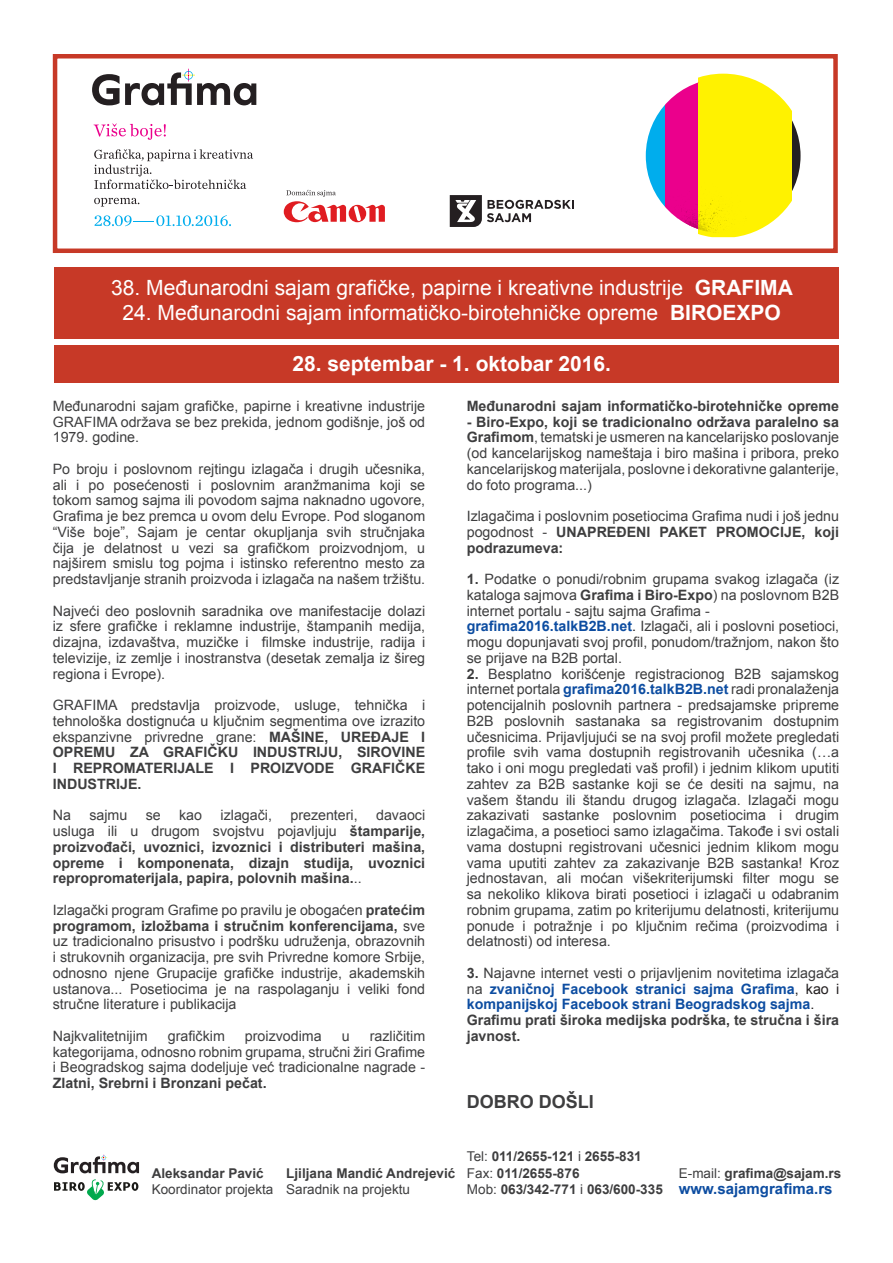
<style>
.page{position:relative;width:893px;height:1263px;background:#fff}
.page>*{position:absolute;margin:0;border:0;box-sizing:border-box;transform-origin:0 0}
.t1{font:21px "Arial";color:#fff}
.t2{font:700 21px "Arial";color:#fff}
.Normal__Web{font:700 18px "Arial";color:#3e3e3f}
.Normal__Web-2{font:700 15px "Arial";color:#0d4da1}
.Normal__Web-3{font:14.25px/15.8px "Arial";color:#3e3e3f;text-align:justify}
.Normal__Web-4{font:700 14.25px/15.8px "Arial";color:#3e3e3f;text-align:justify}
.Normal__Web-5{font:700 14.25px/15.8px "Arial";color:#0d4da1;text-align:justify}
.t3{font:700 13.5px "Arial";color:#3e3e3f}
.t4{font:13.5px "Arial";color:#3e3e3f}
.s1{font-weight:700}
.s2{font-weight:400}
.s3{font-weight:700;color:#0d4da1}
.s4{color:#231f20}
.s5{color:#3e3e3f}
.s6{font-weight:400;color:#3e3e3f}
.s7{font-weight:400;color:#231f20}
</style>
<div class="page">
<div style="left:54px;top:267px;width:785px;height:72px;background:#c73927"></div>
<div style="left:54px;top:346px;width:785px;height:37px;background:#c73927"></div>
<div style="left:53px;top:54px;width:785px;height:199px;border:4px solid #c73927"></div>
<svg style="left:699px;top:74px;width:52px;height:163px"></svg>
<svg style="left:792px;top:120px;width:9px;height:71px"></svg>
<svg style="left:646px;top:105px;width:19px;height:102px;fill:#00aded"></svg>
<svg style="left:665px;top:78px;width:34px;height:155px;fill:#eb008c"></svg>
<div style="left:699px;top:78px;width:93px;height:155px;background:#fff200"></div>
<svg style="left:666px;top:190px;width:27px;height:23px"></svg>
<img style="left:673px;top:212px;width:45px;height:3px">
<img style="left:687px;top:220px;width:20px;height:11px">
<img style="left:694px;top:179px;width:5px;height:19px">
<svg style="left:450px;top:195px;width:124px;height:32px"></svg>
<svg style="left:284px;top:190px;width:101px;height:32px"></svg>
<svg style="left:92px;top:69px;width:164px;height:36px"></svg>
<svg style="left:94px;top:149px;width:159px;height:40px"></svg>
<svg style="left:94px;top:198px;width:45px;height:9px"></svg>
<svg style="left:94px;top:123px;width:72px;height:17px"></svg>
<svg style="left:95px;top:215px;width:136px;height:11px"></svg>
<svg style="left:54px;top:1154px;width:85px;height:19px"></svg>
<svg style="left:54px;top:1179px;width:84px;height:21px"></svg>
<p class="t1" style="left:111px;top:274px;width:683px">38. Međunarodni sajam grafičke, papirne i kreativne industrije <span class="s1">GRAFIMA</span></p>
<p class="t1" style="left:123px;top:299px;width:660px">24. Međunarodni sajam informatičko-birotehničke opreme <span class="s1">BIROEXPO</span></p>
<p class="t2" style="left:292px;top:349px;width:320px">28. septembar - 1. oktobar 2016.</p>
<p class="Normal__Web-3" style="left:53px;top:398px;width:374px">Međunarodni sajam grafičke, papirne i kreativne industrije GRAFIMA održava se bez prekida, jednom godišnje, još od 1979. godine.</p>
<p class="Normal__Web-3" style="left:53px;top:461px;width:374px">Po broju i poslovnom rejtingu izlagača i drugih učesnika, ali i po posećenosti i poslovnim aranžmanima koji se tokom samog sajma ili povodom sajma naknadno ugovore, Grafima je bez premca u ovom delu Evrope. Pod sloganom “Više boje”, Sajam je centar okupljanja svih stručnjaka čija je delatnost u vezi sa grafičkom proizvodnjom, u najširem smislu tog pojma i istinsko referentno mesto za predstavljanje stranih proizvoda i izlagača na našem tržištu.</p>
<p class="Normal__Web-3" style="left:53px;top:603px;width:374px">Najveći deo poslovnih saradnika ove manifestacije dolazi iz sfere grafičke i reklamne industrije, štampanih medija, dizajna, izdavaštva, muzičke i filmske industrije, radija i televizije, iz zemlje i inostranstva (desetak zemalja iz šireg regiona i Evrope).</p>
<p class="Normal__Web-3" style="left:53px;top:697px;width:374px">GRAFIMA predstavlja proizvode, usluge, tehnička i tehnološka dostignuća u ključnim segmentima ove izrazito ekspanzivne privredne grane: <span class="s1">MAŠINE, UREĐAJE I OPREMU ZA GRAFIČKU INDUSTRIJU, SIROVINE I REPROMATERIJALE I PROIZVODE GRAFIČKE INDUSTRIJE.</span></p>
<p class="Normal__Web-3" style="left:53px;top:808px;width:20px">Na</p>
<p class="Normal__Web-3" style="left:89px;top:808px;width:40px">sajmu</p>
<p class="Normal__Web-3" style="left:146px;top:808px;width:17px">se</p>
<p class="Normal__Web-3" style="left:179px;top:808px;width:24px">kao</p>
<p class="Normal__Web-3" style="left:221px;top:808px;width:53px">izlagači,</p>
<p class="Normal__Web-3" style="left:290px;top:808px;width:69px">prezenteri,</p>
<p class="Normal__Web-4" style="left:53px;top:808px;width:374px;text-indent:323px"><span class="s2">davaoci usluga ili u drugom svojstvu pojavljuju</span> štamparije, proizvođači, uvoznici, izvoznici i distributeri mašina, opreme i komponenata, dizajn studija, uvoznici repropromaterijala, papira, polovnih mašina.<span class="s2">..</span></p>
<p class="Normal__Web-3" style="left:53px;top:902px;width:374px">Izlagački program Grafime po pravilu je obogaćen <span class="s1">pratećim programom, izložbama i stručnim konferencijama,</span> sve uz tradicionalno prisustvo i podršku udruženja, obrazovnih i strukovnih organizacija, pre svih Privredne komore Srbije, odnosno njene Grupacije grafičke industrije, akademskih ustanova... Posetiocima je na raspolaganju i veliki fond stručne literature i publikacija</p>
<p class="Normal__Web-3" style="left:53px;top:1028px;width:97px">Najkvalitetnijim</p>
<p class="Normal__Web-3" style="left:168px;top:1028px;width:58px">grafičkim</p>
<p class="Normal__Web-3" style="left:245px;top:1028px;width:78px">proizvodima</p>
<p class="Normal__Web-3" style="left:342px;top:1028px;width:9px">u</p>
<p class="Normal__Web-3" style="left:53px;top:1028px;width:374px;text-indent:317px">različitim kategorijama, odnosno robnim grupama, stručni žiri Grafime i Beogradskog sajma dodeljuje već tradicionalne nagrade - <span class="s1">Zlatni, Srebrni i Bronzani pečat.</span></p>
<p class="Normal__Web-4" style="left:467px;top:398px;width:374px">Međunarodni sajam informatičko-birotehničke opreme</p>
<p class="Normal__Web-3" style="left:467px;top:414px;width:374px"><span class="s1">- Biro-Expo, koji se tradicionalno održava paralelno sa Grafimom</span>, tematski je usmeren na kancelarijsko poslovanje (od kancelarijskog nameštaja i biro mašina i pribora, preko kancelarijskog materijala, poslovne i dekorativne galanterije, do foto programa...)</p>
<p class="Normal__Web-3" style="left:467px;top:508px;width:374px">Izlagačima i poslovnim posetiocima Grafima nudi i još jednu pogodnost - <span class="s1">UNAPREĐENI PAKET PROMOCIJE, koji podrazumeva:</span></p>
<p class="Normal__Web-3" style="left:467px;top:571px;width:374px"><span class="s1">1.</span> Podatke o ponudi/robnim grupama svakog izlagača (iz kataloga sajmova <span class="s1">Grafima i Biro-Expo</span>) na poslovnom B2B internet portalu - sajtu sajma Grafima -</p>
<p class="Normal__Web-3" style="left:467px;top:619px;width:374px"><span class="s3">grafima2016.talkB2B.net</span><span class="s4">.</span> Izlagači, ali i poslovni posetioci, mogu dopunjavati svoj profil, ponudom/tražnjom, nakon što se prijave na B2B portal.</p>
<p class="Normal__Web-3" style="left:467px;top:666px;width:374px"><span class="s1">2.</span> Besplatno korišćenje registracionog B2B sajamskog internet portala <span class="s3">grafima2016.talkB2B.net</span> radi pronalaženja potencijalnih poslovnih partnera - predsajamske pripreme B2B poslovnih sastanaka sa registrovanim dostupnim učesnicima. Prijavljujući se na svoj profil možete pregledati profile svih vama dostupnih registrovanih učesnika (…a tako i oni mogu pregledati vaš profil) i jednim klikom uputiti zahtev za B2B sastanke koji se će desiti na sajmu, na vašem štandu ili štandu drugog izlagača. Izlagači mogu zakazivati sastanke poslovnim posetiocima i drugim izlagačima, a posetioci samo izlagačima. Takođe i svi ostali vama dostupni registrovani učesnici jednim klikom mogu vama uputiti zahtev za zakazivanje B2B sastanka! Kroz jednostavan, ali moćan višekriterijumski filter mogu se sa nekoliko klikova birati posetioci i izlagači u odabranim robnim grupama, zatim po kriterijumu delatnosti, kriterijumu ponude i potražnje i po ključnim rečima (proizvodima i delatnosti) od interesa.</p>
<p class="Normal__Web-5" style="left:467px;top:965px;width:374px"><span class="s5">3.</span> <span class="s6">Najavne internet vesti o prijavljenim novitetima izlagača na</span> zvaničnoj Facebook stranici sajma Grafima<span class="s7">, kao i </span>kompanijskoj Facebook strani Beogradskog sajma<span class="s7">.</span></p>
<p class="Normal__Web-4" style="left:467px;top:1013px;width:374px">Grafimu prati široka medijska podrška, te stručna i šira javnost.</p>
<p class="Normal__Web" style="left:467px;top:1090px;width:129px">DOBRO DOŠLI</p>
<p class="t3" style="left:152px;top:1164px;width:113px">Aleksandar Pavić</p>
<p class="t4" style="left:152px;top:1181px;width:123px">Koordinator projekta</p>
<p class="t3" style="left:286px;top:1164px;width:171px">Ljiljana Mandić Andrejević</p>
<p class="t4" style="left:286px;top:1181px;width:125px">Saradnik na projektu</p>
<p class="t3" style="left:467px;top:1147px;width:176px"><span class="s2">Tel:</span> 011/2655-121 <span class="s2">i</span> 2655-831</p>
<p class="t3" style="left:467px;top:1164px;width:114px"><span class="s2">Fax:</span> 011/2655-876</p>
<p class="t3" style="left:467px;top:1180px;width:197px"><span class="s2">Mob:</span> 063/342-771 <span class="s2">i</span> 063/600-335</p>
<p class="t3" style="left:679px;top:1164px;width:164px"><span class="s2">E-mail:</span> grafima@sajam.rs</p>
<p class="Normal__Web-2" style="left:679px;top:1179px;width:155px">www.sajamgrafima.rs</p>
</div>
